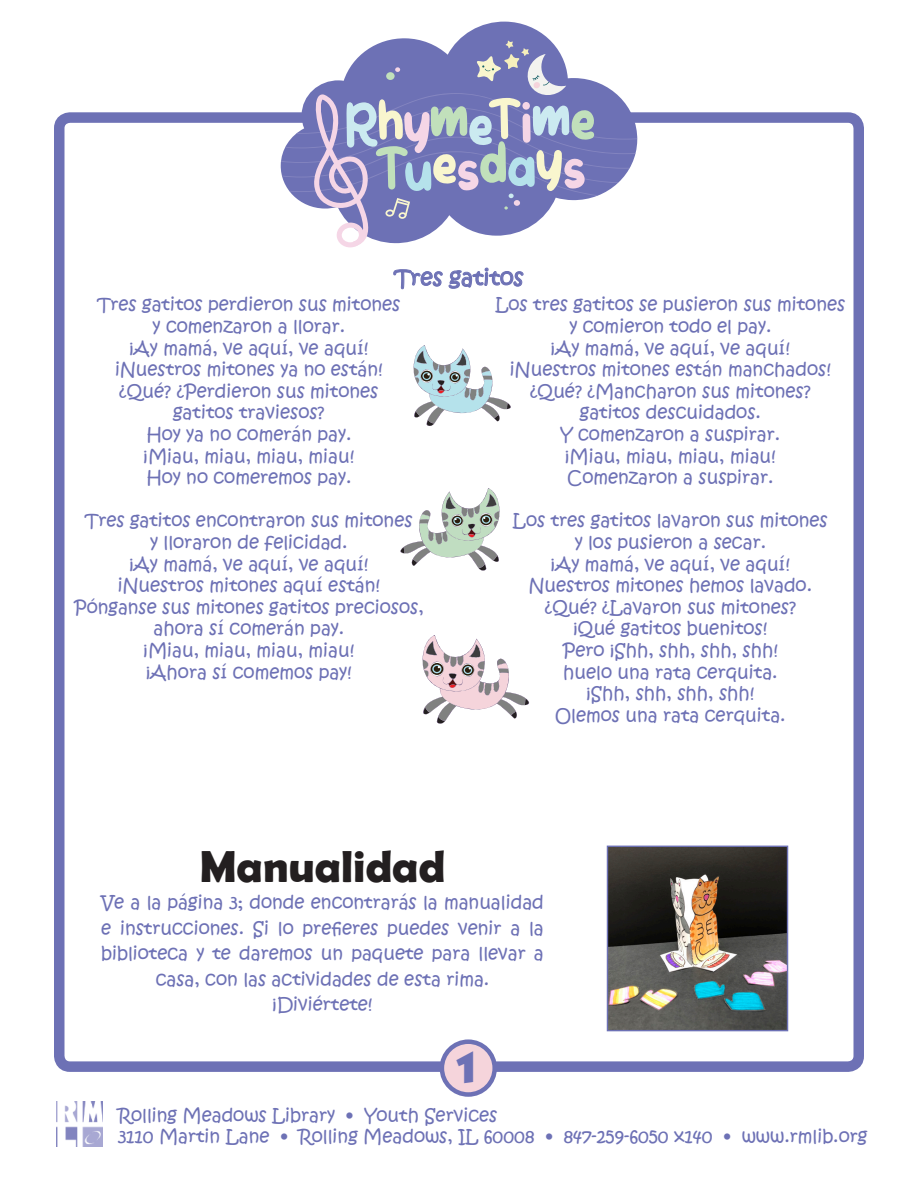
<style>
.page{position:relative;width:918px;height:1188px;background:#fff}
.page>*{position:absolute;margin:0;border:0;box-sizing:border-box;transform-origin:0 0}
.t1{font:700 45px "Berlin Sans FB Demi";color:#231f20}
.t2{font:900 43.5px "Kabob";color:#6d71b5}
.t3{font:22.05px "Kristen ITC";color:#6d71b5}
.t4{font:18px/25.5px "Kristen ITC";color:#6d71b5;text-align:center}
</style>
<div class="page">
<div style="left:54px;top:112px;width:810px;height:960px;border:10px solid #6d71b5;border-radius:11px"></div>
<svg style="left:280px;top:21px;width:358px;height:149px"></svg>
<svg style="left:281px;top:41px;width:356px;height:206px"></svg>
<img style="left:57px;top:1102px;width:46px;height:45px">
<div style="left:442px;top:1042px;width:53px;height:53px;background:#f5d4db;border-radius:50%"></div>
<div style="left:440px;top:1039px;width:57px;height:58px;border:4px solid #6d71b5;border-radius:50%"></div>
<svg style="left:393px;top:267px;width:131px;height:23px"></svg>
<svg style="left:414px;top:345px;width:97px;height:81px"></svg>
<svg style="left:423px;top:635px;width:106px;height:89px"></svg>
<svg style="left:400px;top:488px;width:100px;height:83px"></svg>
<img style="left:609px;top:848px;width:177px;height:181px">
<div style="left:607px;top:846px;width:181px;height:185px;border:1px solid #6d71b5"></div>
<p class="t3" style="left:394px;top:263px;width:131px">Tres gatitos</p>
<p class="t4" style="left:97px;top:292px;width:305px">Tres gatitos perdieron sus mitones</p>
<p class="t4" style="left:153px;top:314px;width:194px">y comenzaron a llorar.</p>
<p class="t4" style="left:129px;top:336px;width:241px">¡Ay mamá, ve aquí, ve aquí!</p>
<p class="t4" style="left:115px;top:357px;width:269px">iNuestros mitones ya no están!</p>
<p class="t4" style="left:119px;top:379px;width:261px">¿Qué? ¿Perdieron sus mitones</p>
<p class="t4" style="left:173px;top:400px;width:153px">gatitos traviesos?</p>
<p class="t4" style="left:146px;top:422px;width:207px">Hoy ya no comerán pay.</p>
<p class="t4" style="left:144px;top:444px;width:212px">¡Miau, miau, miau, miau!</p>
<p class="t4" style="left:146px;top:465px;width:207px">Hoy no comeremos pay.</p>
<p class="t4" style="left:85px;top:508px;width:329px">Tres gatitos encontraron sus mitones</p>
<p class="t4" style="left:150px;top:530px;width:199px">y lloraron de felicidad.</p>
<p class="t4" style="left:129px;top:552px;width:241px">¡Ay mamá, ve aquí, ve aquí!</p>
<p class="t4" style="left:118px;top:573px;width:264px">iNuestros mitones aquí están!</p>
<p class="t4" style="left:74px;top:597px;width:351px;line-height:21.6px">Pónganse sus mitones gatitos preciosos, ahora sí comerán pay.</p>
<p class="t4" style="left:144px;top:638px;width:212px">¡Miau, miau, miau, miau!</p>
<p class="t4" style="left:146px;top:660px;width:207px">¡Ahora sí comemos pay!</p>
<p class="t1" style="left:200px;top:840px;width:247px">Manualidad</p>
<p class="t4" style="left:496px;top:292px;width:351px">Los tres gatitos se pusieron sus mitones</p>
<p class="t4" style="left:569px;top:314px;width:204px">y comieron todo el pay.</p>
<p class="t4" style="left:551px;top:336px;width:241px">¡Ay mamá, ve aquí, ve aquí!</p>
<p class="t4" style="left:510px;top:357px;width:322px">iNuestros mitones están manchados!</p>
<p class="t4" style="left:530px;top:379px;width:282px">¿Qué? ¿Mancharon sus mitones?</p>
<p class="t4" style="left:580px;top:400px;width:183px">gatitos descuidados.</p>
<p class="t4" style="left:561px;top:422px;width:221px">Y comenzaron a suspirar.</p>
<p class="t4" style="left:565px;top:444px;width:212px">¡Miau, miau, miau, miau!</p>
<p class="t4" style="left:567px;top:465px;width:208px">Comenzaron a suspirar.</p>
<p class="t4" style="left:513px;top:508px;width:316px">Los tres gatitos lavaron sus mitones</p>
<p class="t4" style="left:575px;top:530px;width:193px">y los pusieron a secar.</p>
<p class="t4" style="left:551px;top:552px;width:241px">¡Ay mamá, ve aquí, ve aquí!</p>
<p class="t4" style="left:529px;top:573px;width:285px">Nuestros mitones hemos lavado.</p>
<p class="t4" style="left:545px;top:595px;width:253px">¿Qué? ¿Lavaron sus mitones?</p>
<p class="t4" style="left:573px;top:616px;width:195px">¡Qué gatitos buenitos!</p>
<p class="t4" style="left:563px;top:638px;width:217px">Pero ¡Shh, shh, shh, shh!</p>
<p class="t4" style="left:563px;top:660px;width:216px">huelo una rata cerquita.</p>
<p class="t4" style="left:586px;top:681px;width:169px">¡Shh, shh, shh, shh!</p>
<p class="t4" style="left:555px;top:703px;width:232px">Olemos una rata cerquita.</p>
<p class="t4" style="left:101px;top:890px;width:444px">Ve a la página 3; donde encontrarás la manualidad e instrucciones. Si lo prefieres puedes venir a la biblioteca y te daremos un paquete para llevar a casa, con las actividades de esta rima.</p>
<p class="t4" style="left:273px;top:992px;width:101px">¡Diviértete!</p>
<p class="t2" style="left:455px;top:1042px;width:25px">1</p>
<p class="t4" style="left:118px;top:1103px;width:381px">Rolling Meadows Library • Youth Services</p>
<p class="t4" style="left:118px;top:1124px;width:751px">3110 Martin Lane • Rolling Meadows, IL 60008 • 847-259-6050 x140 • www.rmlib.org</p>
</div>
